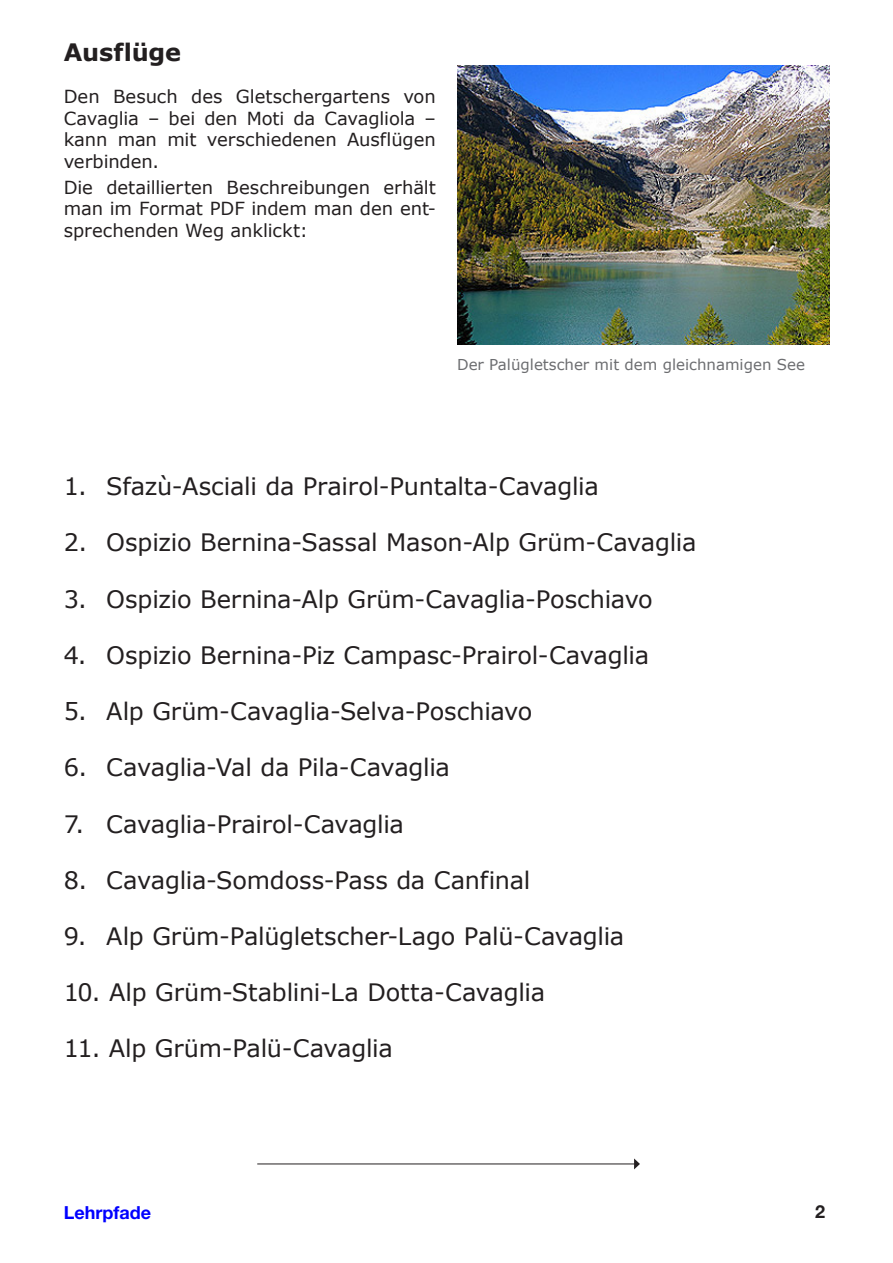
<style>
.page{position:relative;width:893px;height:1263px;background:#fff}
.page>*{position:absolute;margin:0;border:0;box-sizing:border-box;transform-origin:0 0}
.t1{font:24px "Verdana";letter-spacing:-.015em;color:#231f20}
.t2{font:700 24px "Verdana";letter-spacing:-.005em;color:#231f20}
.t3{font:18px/21.6px "Verdana";letter-spacing:-.005em;color:#231f20;text-align:justify}
.t4{font:700 18px "Helvetica Neue";color:#00f}
.t5{font:700 18px "Helvetica Neue";color:#231f20}
.t6{font:15px "Verdana";color:#6c6d70}
</style>
<div class="page">
<img style="left:457px;top:65px;width:372px;height:279px">
<hr style="left:257px;top:1163px;width:378px;height:1px;background:#231f20">
<svg style="left:634px;top:1158px;width:6px;height:11px"></svg>
<p class="t2" style="left:64px;top:37px;width:119px">Ausflüge</p>
<p class="t3" style="left:64px;top:85px;width:374px">Den Besuch des Gletschergartens von Cavaglia – bei den Moti da Cavagliola – kann man mit verschiedenen Ausflügen verbinden.</p>
<p class="t3" style="left:64px;top:176px;width:374px">Die detaillierten Beschreibungen erhält man im Format PDF indem man den ent&shy;sprechenden Weg anklickt:</p>
<p class="t6" style="left:457px;top:355px;width:349px">Der Palügletscher mit dem gleichnamigen See</p>
<p class="t1" style="left:64px;top:471px;width:537px">1. Sfazù-Asciali da Prairol-Puntalta-Cavaglia</p>
<p class="t1" style="left:64px;top:527px;width:634px">2. Ospizio Bernina-Sassal Mason-Alp Grüm-Cavaglia</p>
<p class="t1" style="left:64px;top:584px;width:591px">3. Ospizio Bernina-Alp Grüm-Cavaglia-Poschiavo</p>
<p class="t1" style="left:64px;top:640px;width:587px">4. Ospizio Bernina-Piz Campasc-Prairol-Cavaglia</p>
<p class="t1" style="left:64px;top:696px;width:470px">5. Alp Grüm-Cavaglia-Selva-Poschiavo</p>
<p class="t1" style="left:64px;top:752px;width:388px">6. Cavaglia-Val da Pila-Cavaglia</p>
<p class="t1" style="left:64px;top:808px;width:342px">7. Cavaglia-Prairol-Cavaglia</p>
<p class="t1" style="left:64px;top:865px;width:468px">8. Cavaglia-Somdoss-Pass da Canfinal</p>
<p class="t1" style="left:64px;top:921px;width:562px">9. Alp Grüm-Palügletscher-Lago Palü-Cavaglia</p>
<p class="t1" style="left:64px;top:977px;width:483px">10. Alp Grüm-Stablini-La Dotta-Cavaglia</p>
<p class="t1" style="left:64px;top:1033px;width:331px">11. Alp Grüm-Palü-Cavaglia</p>
<p class="t4" style="left:64px;top:1201px;width:89px">Lehrpfade</p>
<p class="t5" style="left:815px;top:1201px;width:12px">2</p>
</div>
